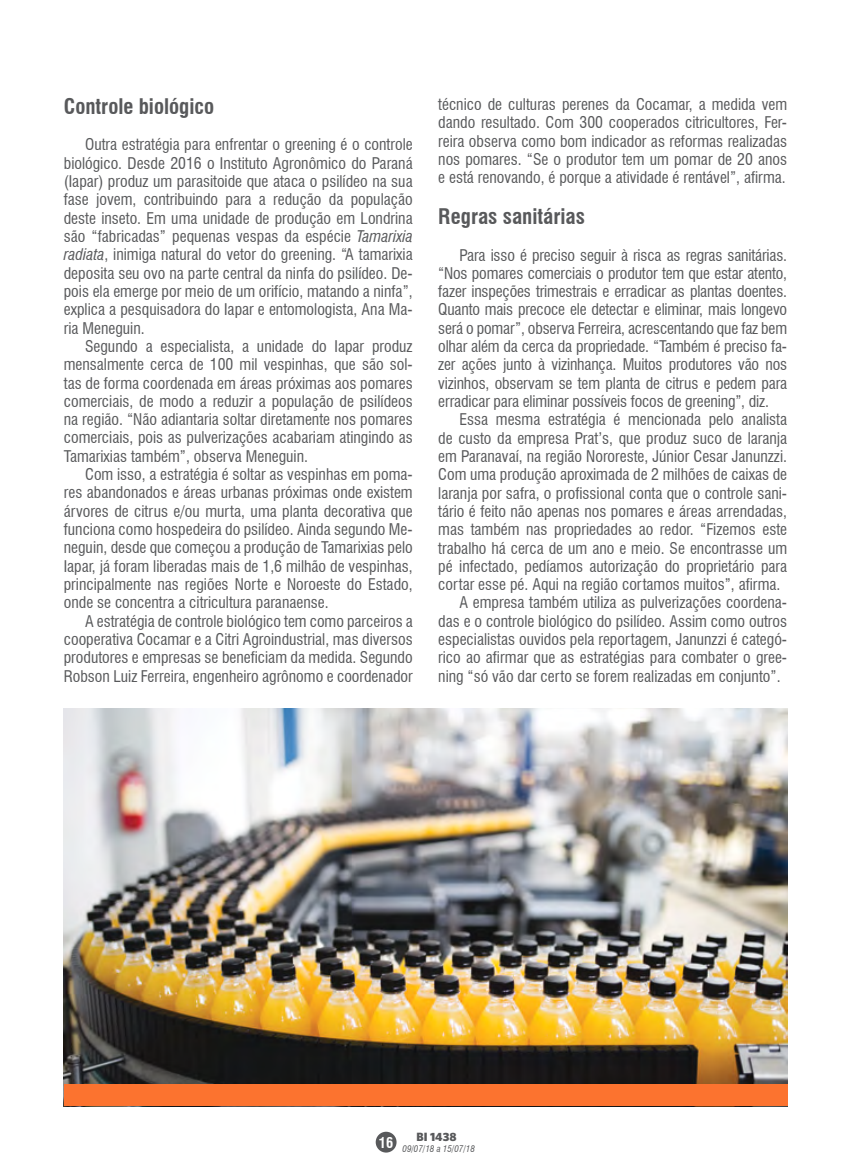
<style>
.page{position:relative;width:851px;height:1170px;background:#fff}
.page>*{position:absolute;margin:0;border:0;box-sizing:border-box;transform-origin:0 0}
.t1{font:700 condensed 21px "Swiss 721 BT";color:#58595b}
.t2{font:condensed 15.75px/18.3px "Swiss 721 BT";color:#58595b;text-align:justify}
.t3{font:700 condensed 14.4px "Swiss 721 BT";color:#fff}
.t4{font:900 12px "Whitney HTF";color:#58595b}
.t5{font:italic condensed 9px "Swiss 721 BT";color:#58595b}
.s1{font-style:italic}
</style>
<div class="page">
<div style="left:375px;top:1131px;width:21px;height:21px;background:#58595b;border-radius:50%"></div>
<img style="left:64px;top:708px;width:723px;height:376px">
<div style="left:64px;top:1084px;width:723px;height:22px;background:#fc732f"></div>
<h1 class="t1" style="left:64px;top:94px;width:152px">Controle biológico</h1>
<p class="t2" style="left:64px;top:135px;width:350px;text-indent:21px">Outra estratégia para enfrentar o greening é o controle biológico. Desde 2016 o Instituto Agronômico do Paraná (Iapar) produz um parasitoide que ataca o psilídeo na sua fase jovem, contribuindo para a redução da população deste inseto. Em uma unidade de produção em Londrina são “fabricadas” pequenas vespas da espécie <span class="s1">Tamarixia radiata</span>, inimiga natural do vetor do greening. “A tamarixia deposita seu ovo na parte central da ninfa do psilídeo. De&shy;pois ela emerge por meio de um orifício, matando a ninfa”, explica a pesquisadora do Iapar e entomologista, Ana Ma&shy;ria Meneguin.</p>
<p class="t2" style="left:64px;top:337px;width:350px;text-indent:21px">Segundo a especialista, a unidade do Iapar produz mensalmente cerca de 100 mil vespinhas, que são sol&shy;tas de forma coordenada em áreas próximas aos pomares comerciais, de modo a reduzir a população de psilídeos na região. “Não adiantaria soltar diretamente nos pomares comerciais, pois as pulverizações acabariam atingindo as Tamarixias também”, observa Meneguin.</p>
<p class="t2" style="left:64px;top:465px;width:350px;text-indent:21px">Com isso, a estratégia é soltar as vespinhas em poma&shy;res abandonados e áreas urbanas próximas onde existem árvores de citrus e/ou murta, uma planta decorativa que funciona como hospedeira do psilídeo. Ainda segundo Me&shy;neguin, desde que começou a produção de Tamarixias pelo Iapar, já foram liberadas mais de 1,6 milhão de vespinhas, principalmente nas regiões Norte e Noroeste do Estado, onde se concentra a citricultura paranaense.</p>
<p class="t2" style="left:64px;top:611px;width:350px;text-indent:21px">A estratégia de controle biológico tem como parceiros a cooperativa Cocamar e a Citri Agroindustrial, mas diversos produtores e empresas se beneficiam da medida. Segundo Robson Luiz Ferreira, engenheiro agrônomo e coordenador</p>
<p class="t2" style="left:438px;top:95px;width:350px">técnico de culturas perenes da Cocamar, a medida vem dando resultado. Com 300 cooperados citricultores, Fer&shy;reira observa como bom indicador as reformas realizadas nos pomares. “Se o produtor tem um pomar de 20 anos e está renovando, é porque a atividade é rentável”, afirma.</p>
<h1 class="t1" style="left:438px;top:204px;width:148px">Regras sanitárias</h1>
<p class="t2" style="left:438px;top:245px;width:350px;text-indent:21px">Para isso é preciso seguir à risca as regras sanitárias. “Nos pomares comerciais o produtor tem que estar atento, fazer inspeções trimestrais e erradicar as plantas doentes.<br>Quanto mais precoce ele detectar e eliminar, mais longevo será o pomar”, observa Ferreira, acrescentando que faz bem olhar além da cerca da propriedade. “Também é preciso fa&shy;zer ações junto à vizinhança. Muitos produtores vão nos vizinhos, observam se tem planta de citrus e pedem para erradicar para eliminar possíveis focos de greening”, diz.</p>
<p class="t2" style="left:459px;top:410px;width:329px">Essa mesma estratégia é mencionada pelo analista</p>
<p class="t2" style="left:438px;top:429px;width:350px">de custo da empresa Prat’s, que produz suco de laranja</p>
<p class="t2" style="left:438px;top:447px;width:350px">em Paranavaí, na região Nororeste, Júnior Cesar Janunzzi.</p>
<p class="t2" style="left:438px;top:465px;width:350px">Com uma produção aproximada de 2 milhões de caixas de</p>
<p class="t2" style="left:438px;top:483px;width:350px">laranja por safra, o profissional conta que o controle sani-</p>
<p class="t2" style="left:438px;top:502px;width:350px">tário é feito não apenas nos pomares e áreas arrendadas,</p>
<p class="t2" style="left:438px;top:520px;width:350px">mas também nas propriedades ao redor. “Fizemos este</p>
<p class="t2" style="left:438px;top:538px;width:350px">trabalho há cerca de um ano e meio. Se encontrasse um</p>
<p class="t2" style="left:438px;top:557px;width:350px">pé infectado, pedíamos autorização do proprietário para</p>
<p class="t2" style="left:438px;top:575px;width:343px">cortar esse pé. Aqui na região cortamos muitos”, afirma.</p>
<p class="t2" style="left:459px;top:593px;width:329px">A empresa também utiliza as pulverizações coordena-</p>
<p class="t2" style="left:438px;top:612px;width:350px">das e o controle biológico do psilídeo. Assim como outros</p>
<p class="t2" style="left:438px;top:630px;width:350px">especialistas ouvidos pela reportagem, Janunzzi é categó-</p>
<p class="t2" style="left:438px;top:648px;width:350px">rico ao afirmar que as estratégias para combater o gree-</p>
<p class="t2" style="left:438px;top:666px;width:344px">ning “só vão dar certo se forem realizadas em conjunto”.</p>
<p class="t3" style="left:379px;top:1133px;width:16px">16</p>
<p class="t4" style="left:416px;top:1128px;width:41px">BI 1438</p>
<p class="t5" style="left:402px;top:1143px;width:74px">09/07/18 a 15/07/18</p>
</div>
